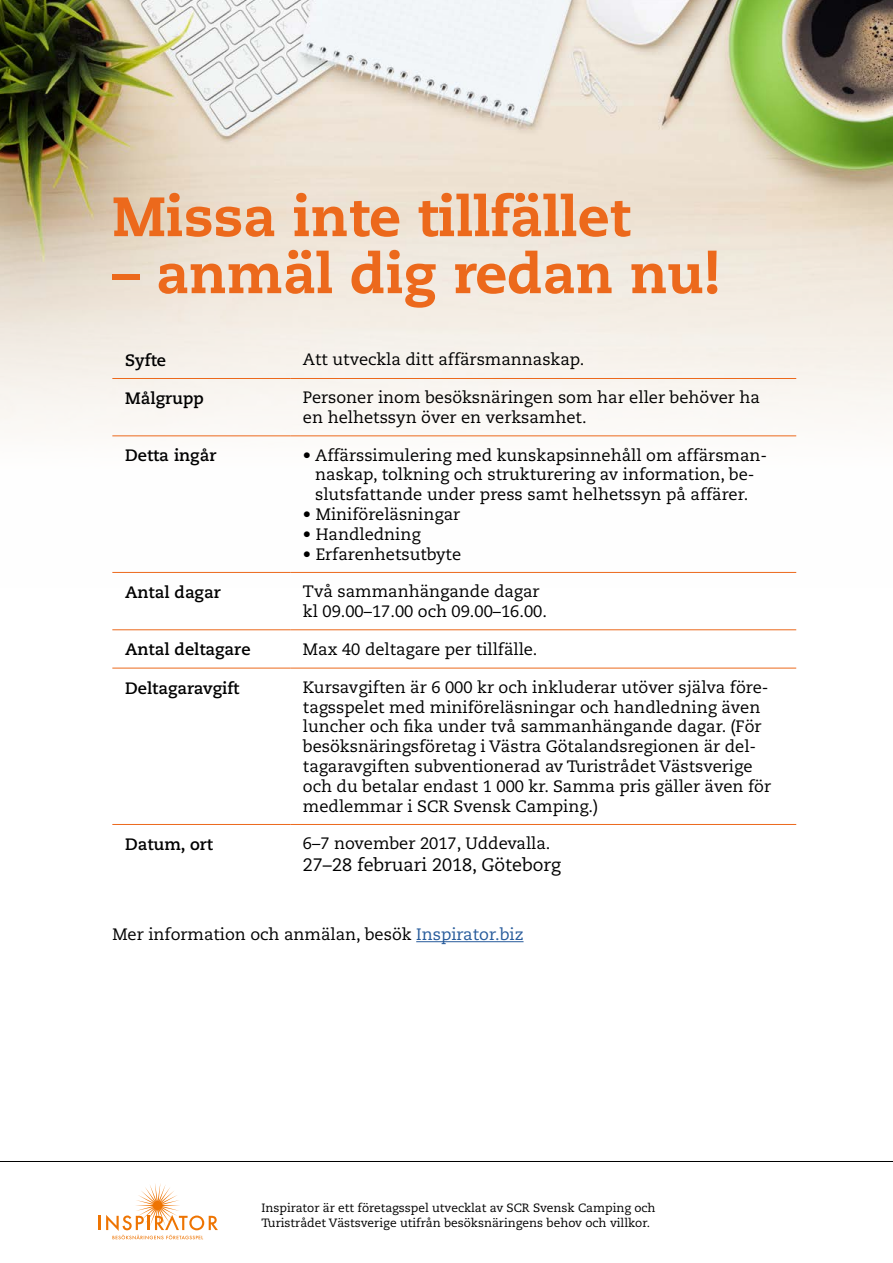
<style>
.page{position:relative;width:893px;height:1263px;background:#fff}
.page>*{position:absolute;margin:0;border:0;box-sizing:border-box;transform-origin:0 0}
.t1{font:800 55.35px "Caecilia";color:#ec691c}
.t2{font:18px "Caecilia";color:#000}
.t3{font:16.5px/19.8px "Caecilia";color:#000}
.t4{font:700 16.5px "Caecilia";color:#000}
.t5{font:12px/15px "Caecilia";color:#000}
.s1{color:#275b9b}
</style>
<div class="page">
<img style="left:0;top:0;width:893px;height:573px">
<hr style="left:112px;top:378px;width:178px;height:1px;background:#ec691c">
<hr style="left:290px;top:378px;width:506px;height:1px;background:#ec691c">
<hr style="left:112px;top:436px;width:178px;height:1px;background:#ec691c">
<hr style="left:290px;top:436px;width:506px;height:1px;background:#ec691c">
<hr style="left:112px;top:572px;width:178px;height:1px;background:#ec691c">
<hr style="left:290px;top:572px;width:506px;height:1px;background:#ec691c">
<hr style="left:112px;top:629px;width:178px;height:1px;background:#ec691c">
<hr style="left:290px;top:629px;width:506px;height:1px;background:#ec691c">
<hr style="left:112px;top:668px;width:178px;height:1px;background:#ec691c">
<hr style="left:290px;top:668px;width:506px;height:1px;background:#ec691c">
<hr style="left:112px;top:824px;width:178px;height:1px;background:#ec691c">
<hr style="left:290px;top:824px;width:506px;height:1px;background:#ec691c">
<svg style="left:99px;top:1183px;width:119px;height:56px"></svg>
<hr style="left:0;top:1161px;width:893px;height:1px;background:#000">
<hr style="left:416px;top:941px;width:108px;height:1px;background:#275b9b">
<h1 class="t1" style="left:112px;top:182px;width:519px">Missa inte tillfället</h1>
<h1 class="t1" style="left:112px;top:239px;width:609px">– anmäl dig redan nu!</h1>
<p class="t4" style="left:125px;top:350px;width:42px">Syfte</p>
<p class="t3" style="left:303px;top:350px;width:283px">Att utveckla ditt affärsmannaskap.</p>
<p class="t4" style="left:125px;top:388px;width:80px">Målgrupp</p>
<p class="t3" style="left:303px;top:388px;width:458px">Personer inom besöksnäringen som har eller behöver ha en helhetssyn över en verksamhet.</p>
<p class="t4" style="left:125px;top:446px;width:93px">Detta ingår</p>
<p class="t3" style="left:303px;top:445px;width:466px;text-align:center">• Affärssimulering med kunskapsinnehåll om affärsman&shy;naskap, tolkning och strukturering av information, be&shy;slutsfattande under press samt helhetssyn på affärer.</p>
<p class="t3" style="left:303px;top:505px;width:159px">• Miniföreläsningar</p>
<p class="t3" style="left:303px;top:524px;width:119px">• Handledning</p>
<p class="t3" style="left:303px;top:544px;width:160px">• Erfarenhetsutbyte</p>
<p class="t4" style="left:125px;top:582px;width:97px">Antal dagar</p>
<p class="t3" style="left:303px;top:582px;width:246px">Två sammanhängande dagar kl 09.00–17.00 och 09.00–16.00.</p>
<p class="t4" style="left:125px;top:640px;width:127px">Antal deltagare</p>
<p class="t3" style="left:303px;top:639px;width:236px">Max 40 deltagare per tillfälle.</p>
<p class="t4" style="left:125px;top:678px;width:116px">Deltagaravgift</p>
<p class="t3" style="left:303px;top:677px;width:470px">Kursavgiften är 6 000 kr och inkluderar utöver själva före&shy;tagsspelet med miniföreläsningar och handledning även luncher och fika under två sammanhängande dagar. (För besöksnäringsföretag i Västra Götalandsregionen är del&shy;tagaravgiften subventionerad av Turistrådet Västsverige och du betalar endast 1 000 kr. Samma pris gäller även för medlemmar i SCR Svensk Camping.)</p>
<p class="t4" style="left:125px;top:834px;width:89px">Datum, ort</p>
<p class="t3" style="left:303px;top:834px;width:249px">6–7 november 2017, Uddevalla.</p>
<p class="t2" style="left:303px;top:854px;width:259px">27–28 februari 2018, Göteborg</p>
<p class="t3" style="left:112px;top:925px;width:413px">Mer information och anmälan, besök <span class="s1">Inspirator.biz</span></p>
<p class="t5" style="left:261px;top:1201px;width:396px">Inspirator är ett företagsspel utvecklat av SCR Svensk Camping och<br>Turistrådet Västsverige utifrån besöksnäringens behov och villkor.</p>
</div>
